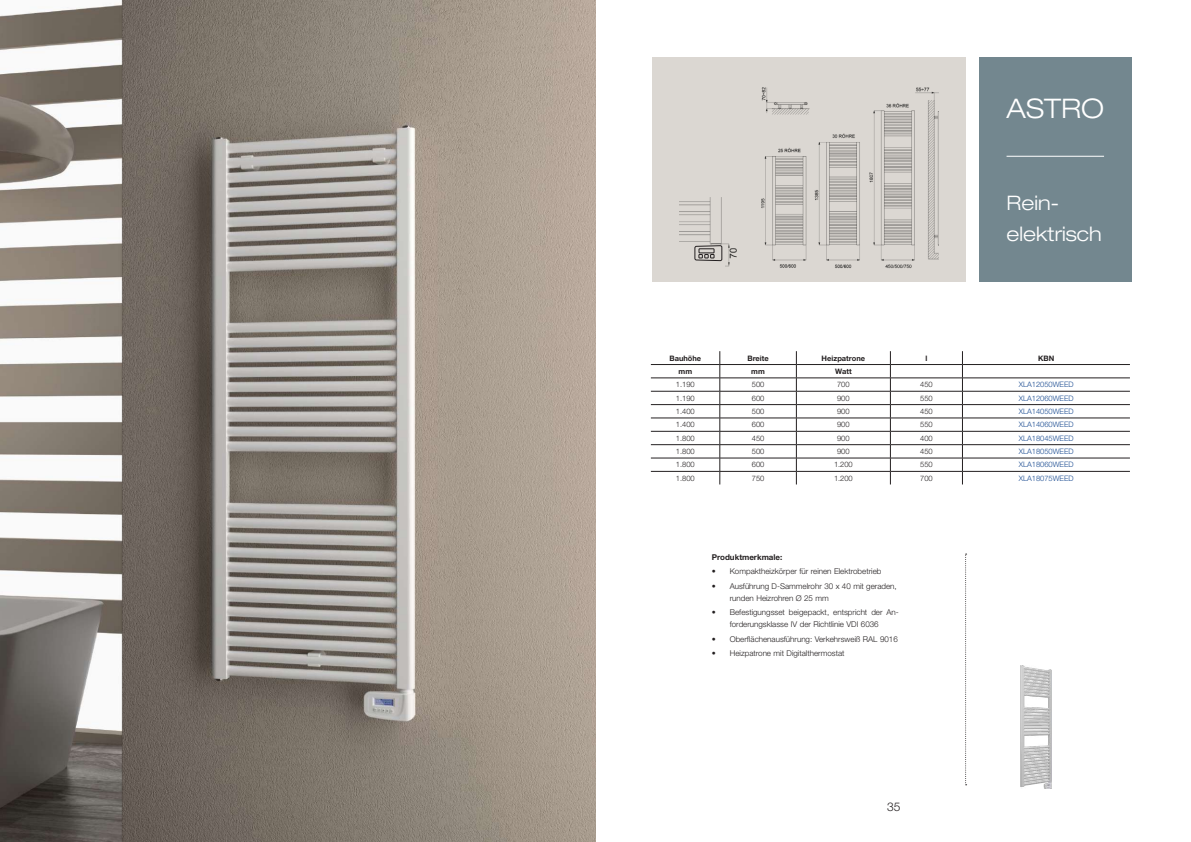
<style>
.page{position:relative;width:1191px;height:842px;background:#fff}
.page>*{position:absolute;margin:0;border:0;box-sizing:border-box;transform-origin:0 0}
.t1{font:300 expanded 27px "Helvetica Neue LT Pro";color:#fff}
.t2{font:300 expanded 20px/30.8px "Helvetica Neue LT Pro";color:#fff}
.t3{font:300 12px "Helvetica Neue LT Pro";color:#231f20}
.t4{font:300 8px/12px "Helvetica Neue LT Pro";color:#231f20}
.t5{font:700 8px "Helvetica Neue LT Pro";color:#231f20}
.t6{font:300 7.5px "Helvetica Neue LT Pro";color:#231f20}
.t7{font:300 7.5px "Helvetica Neue LT Pro";color:#16488f}
.t8{font:700 7.5px "Helvetica Neue LT Pro";color:#231f20}
</style>
<div class="page">
<img style="left:0;top:0;width:595px;height:842px">
<svg style="left:965px;top:554px;width:1px;height:231px"></svg>
<div style="left:652px;top:57px;width:313px;height:224px;background:#dbd7d2"></div>
<div style="left:979px;top:57px;width:152px;height:224px;background:#73878f"></div>
<img style="left:1020px;top:666px;width:31px;height:123px">
<img style="left:679px;top:87px;width:259px;height:182px">
<hr style="left:1006px;top:156px;width:98px;height:1px;background:#fff">
<hr style="left:651px;top:364px;width:69px;height:1px;background:#231f20">
<hr style="left:720px;top:364px;width:76px;height:1px;background:#231f20">
<hr style="left:796px;top:364px;width:94px;height:1px;background:#231f20">
<hr style="left:890px;top:364px;width:72px;height:1px;background:#231f20">
<hr style="left:962px;top:364px;width:168px;height:1px;background:#231f20">
<hr style="left:651px;top:378px;width:69px;height:1px;background:#231f20">
<hr style="left:720px;top:378px;width:76px;height:1px;background:#231f20">
<hr style="left:796px;top:378px;width:94px;height:1px;background:#231f20">
<hr style="left:890px;top:378px;width:72px;height:1px;background:#231f20">
<hr style="left:962px;top:378px;width:168px;height:1px;background:#231f20">
<hr style="left:651px;top:391px;width:69px;height:1px;background:#231f20">
<hr style="left:720px;top:391px;width:76px;height:1px;background:#231f20">
<hr style="left:796px;top:391px;width:94px;height:1px;background:#231f20">
<hr style="left:890px;top:391px;width:72px;height:1px;background:#231f20">
<hr style="left:962px;top:391px;width:168px;height:1px;background:#231f20">
<hr style="left:651px;top:404px;width:69px;height:1px;background:#231f20">
<hr style="left:720px;top:404px;width:76px;height:1px;background:#231f20">
<hr style="left:796px;top:404px;width:94px;height:1px;background:#231f20">
<hr style="left:890px;top:404px;width:72px;height:1px;background:#231f20">
<hr style="left:962px;top:404px;width:168px;height:1px;background:#231f20">
<hr style="left:962px;top:431px;width:168px;height:1px;background:#231f20">
<hr style="left:796px;top:444px;width:94px;height:1px;background:#231f20">
<hr style="left:962px;top:444px;width:168px;height:1px;background:#231f20">
<hr style="left:796px;top:458px;width:94px;height:1px;background:#231f20">
<hr style="left:962px;top:458px;width:168px;height:1px;background:#231f20">
<hr style="left:796px;top:471px;width:94px;height:1px;background:#231f20">
<hr style="left:962px;top:471px;width:168px;height:1px;background:#231f20">
<hr style="left:651px;top:418px;width:69px;height:1px;background:#231f20">
<hr style="left:720px;top:418px;width:76px;height:1px;background:#231f20">
<hr style="left:796px;top:418px;width:94px;height:1px;background:#231f20">
<hr style="left:890px;top:418px;width:72px;height:1px;background:#231f20">
<hr style="left:962px;top:418px;width:168px;height:1px;background:#231f20">
<svg style="left:962px;top:351px;width:1px;height:133px"></svg>
<hr style="left:651px;top:431px;width:69px;height:1px;background:#231f20">
<hr style="left:720px;top:431px;width:76px;height:1px;background:#231f20">
<hr style="left:796px;top:431px;width:94px;height:1px;background:#231f20">
<svg style="left:796px;top:351px;width:1px;height:133px"></svg>
<hr style="left:890px;top:431px;width:72px;height:1px;background:#231f20">
<hr style="left:651px;top:444px;width:69px;height:1px;background:#231f20">
<hr style="left:720px;top:444px;width:76px;height:1px;background:#231f20">
<hr style="left:890px;top:444px;width:72px;height:1px;background:#231f20">
<hr style="left:651px;top:458px;width:69px;height:1px;background:#231f20">
<hr style="left:720px;top:458px;width:76px;height:1px;background:#231f20">
<hr style="left:890px;top:458px;width:72px;height:1px;background:#231f20">
<hr style="left:651px;top:471px;width:69px;height:1px;background:#231f20">
<hr style="left:720px;top:471px;width:76px;height:1px;background:#231f20">
<svg style="left:719px;top:351px;width:1px;height:133px"></svg>
<hr style="left:890px;top:471px;width:72px;height:1px;background:#231f20">
<svg style="left:890px;top:351px;width:1px;height:133px"></svg>
<div style="left:683px;top:245px;width:41px;height:23px;background:#dbd7d2"></div>
<svg style="left:694px;top:246px;width:28px;height:15px"></svg>
<h1 class="t1" style="left:1006px;top:92px;width:99px">ASTRO</h1>
<h2 class="t2" style="left:1006px;top:187px;width:97px">Rein&shy;elektrisch</h2>
<p class="t8" style="left:669px;top:353px;width:33px">Bauhöhe</p>
<p class="t8" style="left:747px;top:353px;width:23px">Breite</p>
<p class="t8" style="left:821px;top:353px;width:45px">Heizpatrone</p>
<p class="t8" style="left:925px;top:353px;width:3px">l</p>
<p class="t8" style="left:1038px;top:353px;width:18px">KBN</p>
<p class="t8" style="left:678px;top:367px;width:15px">mm</p>
<p class="t8" style="left:751px;top:367px;width:15px">mm</p>
<p class="t8" style="left:835px;top:367px;width:18px">Watt</p>
<p class="t6" style="left:676px;top:380px;width:20px">1.190</p>
<p class="t6" style="left:752px;top:380px;width:14px">500</p>
<p class="t6" style="left:837px;top:380px;width:14px">700</p>
<p class="t6" style="left:920px;top:380px;width:14px">450</p>
<p class="t7" style="left:1018px;top:380px;width:56px">XLA12050WEED</p>
<p class="t6" style="left:676px;top:393px;width:20px">1.190</p>
<p class="t6" style="left:752px;top:393px;width:14px">600</p>
<p class="t6" style="left:837px;top:393px;width:14px">900</p>
<p class="t6" style="left:920px;top:393px;width:14px">550</p>
<p class="t7" style="left:1018px;top:393px;width:56px">XLA12060WEED</p>
<p class="t6" style="left:676px;top:407px;width:20px">1.400</p>
<p class="t6" style="left:752px;top:407px;width:14px">500</p>
<p class="t6" style="left:837px;top:407px;width:14px">900</p>
<p class="t6" style="left:920px;top:407px;width:14px">450</p>
<p class="t7" style="left:1018px;top:407px;width:56px">XLA14050WEED</p>
<p class="t6" style="left:676px;top:420px;width:20px">1.400</p>
<p class="t6" style="left:752px;top:420px;width:14px">600</p>
<p class="t6" style="left:837px;top:420px;width:14px">900</p>
<p class="t6" style="left:920px;top:420px;width:14px">550</p>
<p class="t7" style="left:1018px;top:420px;width:56px">XLA14060WEED</p>
<p class="t6" style="left:676px;top:433px;width:20px">1.800</p>
<p class="t6" style="left:752px;top:433px;width:14px">450</p>
<p class="t6" style="left:837px;top:433px;width:14px">900</p>
<p class="t6" style="left:920px;top:433px;width:14px">400</p>
<p class="t7" style="left:1018px;top:433px;width:56px">XLA18045WEED</p>
<p class="t6" style="left:676px;top:447px;width:20px">1.800</p>
<p class="t6" style="left:752px;top:447px;width:14px">500</p>
<p class="t6" style="left:837px;top:447px;width:14px">900</p>
<p class="t6" style="left:920px;top:447px;width:14px">450</p>
<p class="t7" style="left:1018px;top:447px;width:56px">XLA18050WEED</p>
<p class="t6" style="left:676px;top:460px;width:20px">1.800</p>
<p class="t6" style="left:752px;top:460px;width:14px">600</p>
<p class="t6" style="left:834px;top:460px;width:20px">1.200</p>
<p class="t6" style="left:920px;top:460px;width:14px">550</p>
<p class="t7" style="left:1018px;top:460px;width:56px">XLA18060WEED</p>
<p class="t6" style="left:676px;top:473px;width:20px">1.800</p>
<p class="t6" style="left:752px;top:473px;width:14px">750</p>
<p class="t6" style="left:834px;top:473px;width:20px">1.200</p>
<p class="t6" style="left:920px;top:473px;width:14px">700</p>
<p class="t7" style="left:1018px;top:473px;width:56px">XLA18075WEED</p>
<p class="t5" style="left:711px;top:552px;width:72px">Produktmerkmale:</p>
<p class="t4" style="left:711px;top:565px;width:171px">• Kompaktheizkörper für reinen Elektrobetrieb</p>
<p class="t4" style="left:729px;top:580px;width:169px;text-indent:-18px">• Ausführung D-Sammelrohr 30 x 40 mit geraden, runden Heizrohren Ø 25 mm</p>
<p class="t4" style="left:711px;top:606px;width:189px;text-align:center">• Befestigungsset beigepackt, entspricht der An&shy;forderungsklasse IV der Richtlinie VDI 6036</p>
<p class="t4" style="left:711px;top:633px;width:187px">• Oberflächenausführung: Verkehrsweiß RAL 9016</p>
<p class="t4" style="left:711px;top:647px;width:134px">• Heizpatrone mit Digitalthermostat</p>
<h3 class="t3" style="left:887px;top:799px;width:15px">35</h3>
</div>
